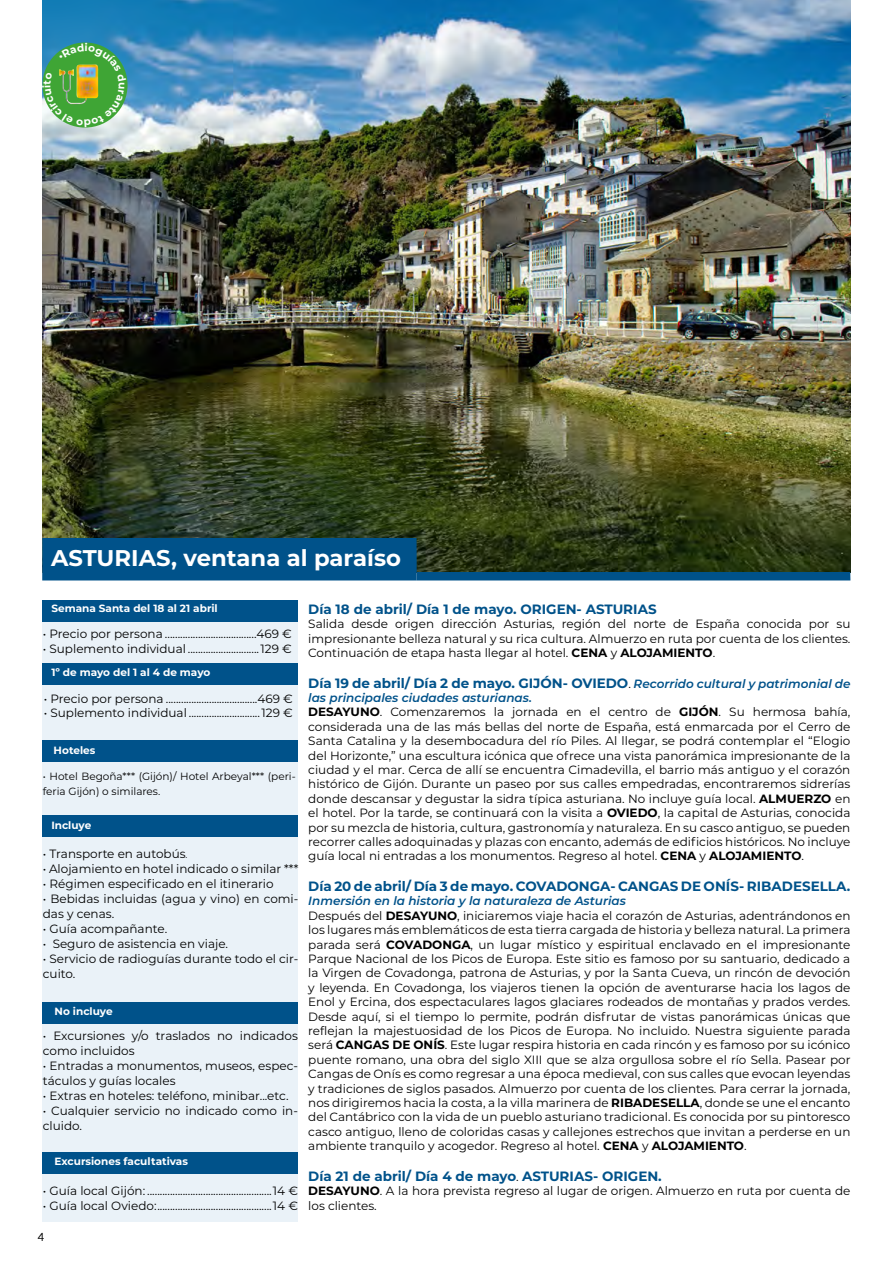
<style>
.page{position:relative;width:893px;height:1263px;background:#fff}
.page>*{position:absolute;margin:0;border:0;box-sizing:border-box;transform-origin:0 0}
.t1{font:700 22.65px "Montserrat";color:#fff}
.t2{font:700 13.5px "Montserrat";color:#00528a}
.t3{font:12px/14.4px "Montserrat";color:#000}
.t4{font:11.25px "Lato";color:#000}
.t5{font:700 10.5px "Montserrat";color:#fff}
.t6{font:10.5px/15px "Montserrat";color:#000}
.s1{font-weight:700}
.s2{font-weight:400;font-size:12px;color:#000}
.s3{font-weight:600;font-style:italic;font-size:12px}
.s4{font-weight:600;font-style:italic;color:#00528a}
.s5{font-size:9px}
</style>
<div class="page">
<div style="left:43px;top:601px;width:255px;height:620px;background:#eaf2f8"></div>
<img style="left:43px;top:0;width:807px;height:538px">
<div style="left:43px;top:741px;width:255px;height:21px;background:#00528a"></div>
<div style="left:43px;top:1002px;width:255px;height:22px;background:#00528a"></div>
<div style="left:43px;top:600px;width:255px;height:21px;background:#00528a"></div>
<div style="left:43px;top:815px;width:255px;height:22px;background:#00528a"></div>
<div style="left:43px;top:1152px;width:255px;height:22px;background:#00528a"></div>
<svg style="left:42px;top:538px;width:808px;height:42px;background:#104455"></svg>
<div style="left:43px;top:664px;width:255px;height:21px;background:#00528a"></div>
<img style="left:42px;top:43px;width:84px;height:84px">
<h1 class="t1" style="left:51px;top:542px;width:351px">ASTURIAS, ventana al paraíso</h1>
<p class="t5" style="left:51px;top:600px;width:168px">Semana Santa del 18 al 21 abril</p>
<p class="t2" style="left:308px;top:599px;width:350px">Día 18 de abril/ Día 1 de mayo. ORIGEN- ASTURIAS</p>
<p class="t3" style="left:308px;top:616px;width:544px;text-align:justify">Salida desde origen dirección Asturias, región del norte de España conocida por su impresionante belleza natural y su rica cultura. Almuerzo en ruta por cuenta de los clientes.<br>Continuación de etapa hasta llegar al hotel. <span class="s1">CENA</span> y <span class="s1">ALOJAMIENTO</span>.</p>
<p class="t2" style="left:308px;top:673px;width:544px">Día 19 de abril/ Día 2 de mayo. GIJÓN- OVIEDO<span class="s2">.</span> <span class="s3">Recorrido cultural y patrimonial de</span></p>
<p class="t3" style="left:308px;top:690px;width:544px"><span class="s4">las principales ciudades asturianas.<br></span><span class="s1">DESAYUNO</span>. Comenzaremos la jornada en el centro de <span class="s1">GIJÓN</span>. Su hermosa bahía, considerada una de las más bellas del norte de España, está enmarcada por el Cerro de Santa Catalina y la desembocadura del río Piles. Al llegar, se podrá contemplar el “Elogio del Horizonte,” una escultura icónica que ofrece una vista panorámica impresionante de la ciudad y el mar. Cerca de allí se encuentra Cimadevilla, el barrio más antiguo y el corazón histórico de Gijón. Durante un paseo por sus calles empedradas, encontraremos sidrerías donde descansar y degustar la sidra típica asturiana. No incluye guía local. <span class="s1">ALMUERZO</span> en el hotel. Por la tarde, se continuará con la visita a <span class="s1">OVIEDO</span>, la capital de Asturias, conocida por su mezcla de historia, cultura, gastronomía y naturaleza. En su casco antiguo, se pueden recorrer calles adoquinadas y plazas con encanto, además de edificios históricos. No incluye guía local ni entradas a los monumentos. Regreso al hotel. <span class="s1">CENA</span> y <span class="s1">ALOJAMIENTO</span>.</p>
<p class="t2" style="left:308px;top:876px;width:544px">Día 20 de abril/ Día 3 de mayo. COVADONGA- CANGAS DE ONÍS- RIBADESELLA.</p>
<p class="t3" style="left:308px;top:893px;width:544px"><span class="s4">Inmersión en la historia y la naturaleza de Asturias<br></span>Después del <span class="s1">DESAYUNO</span>, iniciaremos viaje hacia el corazón de Asturias, adentrándonos en los lugares más emblemáticos de esta tierra cargada de historia y belleza natural. La primera parada será <span class="s1">COVADONGA</span>, un lugar místico y espiritual enclavado en el impresionante Parque Nacional de los Picos de Europa. Este sitio es famoso por su santuario, dedicado a la Virgen de Covadonga, patrona de Asturias, y por la Santa Cueva, un rincón de devoción y leyenda. En Covadonga, los viajeros tienen la opción de aventurarse hacia los lagos de Enol y Ercina, dos espectaculares lagos glaciares rodeados de montañas y prados verdes.<br>Desde aquí, si el tiempo lo permite, podrán disfrutar de vistas panorámicas únicas que reflejan la majestuosidad de los Picos de Europa. No incluido. Nuestra siguiente parada será <span class="s1">CANGAS DE ONÍS</span>. Este lugar respira historia en cada rincón y es famoso por su icónico puente romano, una obra del siglo XIII que se alza orgullosa sobre el río Sella. Pasear por Cangas de Onís es como regresar a una época medieval, con sus calles que evocan leyendas y tradiciones de siglos pasados. Almuerzo por cuenta de los clientes. Para cerrar la jornada, nos dirigiremos hacia la costa, a la villa marinera de <span class="s1">RIBADESELLA</span>, donde se une el encanto del Cantábrico con la vida de un pueblo asturiano tradicional. Es conocida por su pintoresco casco antiguo, lleno de coloridas casas y callejones estrechos que invitan a perderse en un ambiente tranquilo y acogedor. Regreso al hotel. <span class="s1">CENA</span> y <span class="s1">ALOJAMIENTO</span>.</p>
<p class="t2" style="left:308px;top:1166px;width:355px">Día 21 de abril/ Día 4 de mayo<span class="s2">.</span> ASTURIAS- ORIGEN.</p>
<p class="t3" style="left:308px;top:1183px;width:544px"><span class="s1">DESAYUNO</span>. A la hora prevista regreso al lugar de origen. Almuerzo en ruta por cuenta de los clientes.</p>
<p class="t3" style="left:43px;top:626px;width:250px">• Precio por persona ....................................469 €</p>
<p class="t3" style="left:43px;top:641px;width:250px">• Suplemento individual ............................129 €</p>
<p class="t5" style="left:51px;top:664px;width:160px">1º de mayo del 1 al 4 de mayo</p>
<p class="t3" style="left:44px;top:691px;width:250px">• Precio por persona ....................................469 €</p>
<p class="t3" style="left:44px;top:705px;width:250px">• Suplemento individual ............................129 €</p>
<p class="t5" style="left:54px;top:743px;width:43px">Hoteles</p>
<p class="t6" style="left:43px;top:768px;width:254px">• Hotel Begoña*** (Gijón)/ Hotel Arbeyal*** (peri&shy;feria Gijón) o similares.</p>
<p class="t5" style="left:51px;top:817px;width:42px">Incluye</p>
<p class="t3" style="left:43px;top:846px;width:146px">• Transporte en autobús<span class="s5">.</span></p>
<p class="t3" style="left:43px;top:861px;width:257px">• Alojamiento en hotel indicado o similar ***</p>
<p class="t3" style="left:43px;top:876px;width:232px">• Régimen especificado en el itinerario</p>
<p class="t3" style="left:43px;top:891px;width:257px;line-height:15px">• Bebidas incluidas (agua y vino) en comi&shy;das y cenas.</p>
<p class="t3" style="left:43px;top:921px;width:126px">• Guía acompañante.</p>
<p class="t3" style="left:43px;top:936px;width:187px">• Seguro de asistencia en viaje.</p>
<p class="t3" style="left:43px;top:951px;width:257px;line-height:15px">• Servicio de radioguías durante todo el cir&shy;cuito.</p>
<p class="t5" style="left:55px;top:1003px;width:60px">No incluye</p>
<p class="t3" style="left:43px;top:1028px;width:257px;line-height:15px">• Excursiones y/o traslados no indicados como incluidos</p>
<p class="t3" style="left:43px;top:1058px;width:257px;line-height:15px">• Entradas a monumentos, museos, espec&shy;táculos y guías locales</p>
<p class="t3" style="left:43px;top:1088px;width:247px">• Extras en hoteles: teléfono, minibar...etc.</p>
<p class="t3" style="left:43px;top:1103px;width:257px;line-height:15px">• Cualquier servicio no indicado como in&shy;cluido.</p>
<p class="t5" style="left:55px;top:1153px;width:135px">Excursiones facultativas</p>
<p class="t3" style="left:43px;top:1183px;width:257px">• Guía local Gijón: .................................................14 €</p>
<p class="t3" style="left:43px;top:1198px;width:257px">• Guía local Oviedo:.............................................14 €</p>
<p class="t4" style="left:38px;top:1229px;width:8px">4</p>
</div>
